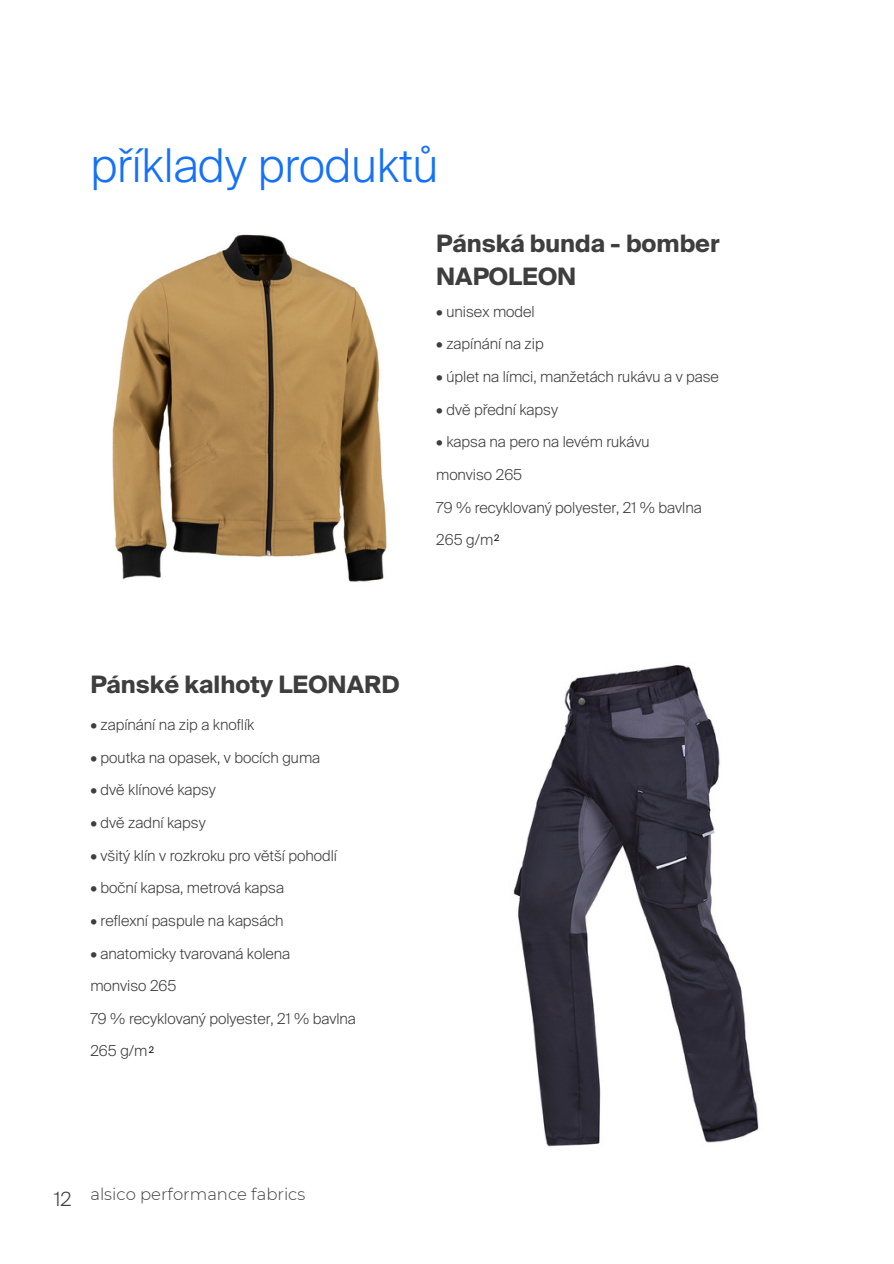
<style>
.page{position:relative;width:894px;height:1264px;background:#fff}
.page>*{position:absolute;margin:0;border:0;box-sizing:border-box;transform-origin:0 0}
.t1{font:300 46.5px "Suisse Intl";color:#1471f9}
.t2{font:700 24px/32.7px "Suisse Intl";color:#3f3e3f}
.t3{font:300 19.5px "Suisse Intl";color:#3f3e3f}
.t4{font:300 16.5px "Montserrat";color:#3f3e3f}
.t5{font:300 15px "Suisse Intl";color:#3f3e3f}
.t6{font:9px "Suisse Intl";color:#000}
</style>
<div class="page">
<img style="left:112px;top:234px;width:275px;height:348px">
<img style="left:513px;top:665px;width:246px;height:482px">
<p class="t1" style="left:90px;top:146px;width:349px">příklady produktů</p>
<p class="t2" style="left:436px;top:229px;width:285px">Pánská bunda - bomber<br>NAPOLEON</p>
<h2 class="t5" style="left:436px;top:305px;width:100px">• unisex model</h2>
<p class="t5" style="left:436px;top:338px;width:109px">• zapínání na zip</p>
<p class="t5" style="left:436px;top:370px;width:284px">• úplet na límci, manžetách rukávu a v pase</p>
<p class="t5" style="left:436px;top:403px;width:123px">• dvě přední kapsy</p>
<p class="t5" style="left:436px;top:435px;width:215px">• kapsa na pero na levém rukávu</p>
<p class="t5" style="left:436px;top:468px;width:87px">monviso 265</p>
<p class="t5" style="left:436px;top:501px;width:267px">79 % recyklovaný polyester, 21 % bavlna</p>
<p class="t5" style="left:436px;top:533px;width:58px">265 g/m</p>
<p class="t6" style="left:494px;top:533px;width:7px">2</p>
<p class="t2" style="left:90px;top:670px;width:310px">Pánské kalhoty LEONARD</p>
<h2 class="t5" style="left:90px;top:718px;width:165px">• zapínání na zip a knoflík</h2>
<p class="t5" style="left:90px;top:751px;width:231px">• poutka na opasek, v bocích guma</p>
<p class="t5" style="left:90px;top:783px;width:127px">• dvě klínové kapsy</p>
<p class="t5" style="left:90px;top:816px;width:117px">• dvě zadní kapsy</p>
<p class="t5" style="left:90px;top:849px;width:248px">• všitý klín v rozkroku pro větší pohodlí</p>
<p class="t5" style="left:90px;top:881px;width:195px">• boční kapsa, metrová kapsa</p>
<p class="t5" style="left:90px;top:914px;width:195px">• reflexní paspule na kapsách</p>
<p class="t5" style="left:90px;top:946px;width:201px">• anatomicky tvarovaná kolena</p>
<p class="t5" style="left:90px;top:979px;width:87px">monviso 265</p>
<p class="t5" style="left:90px;top:1012px;width:267px">79 % recyklovaný polyester, 21 % bavlna</p>
<p class="t5" style="left:90px;top:1044px;width:58px">265 g/m</p>
<p class="t6" style="left:149px;top:1045px;width:7px">2</p>
<p class="t3" style="left:54px;top:1191px;width:19px">12</p>
<p class="t4" style="left:90px;top:1183px;width:216px">alsico performance fabrics</p>
</div>
